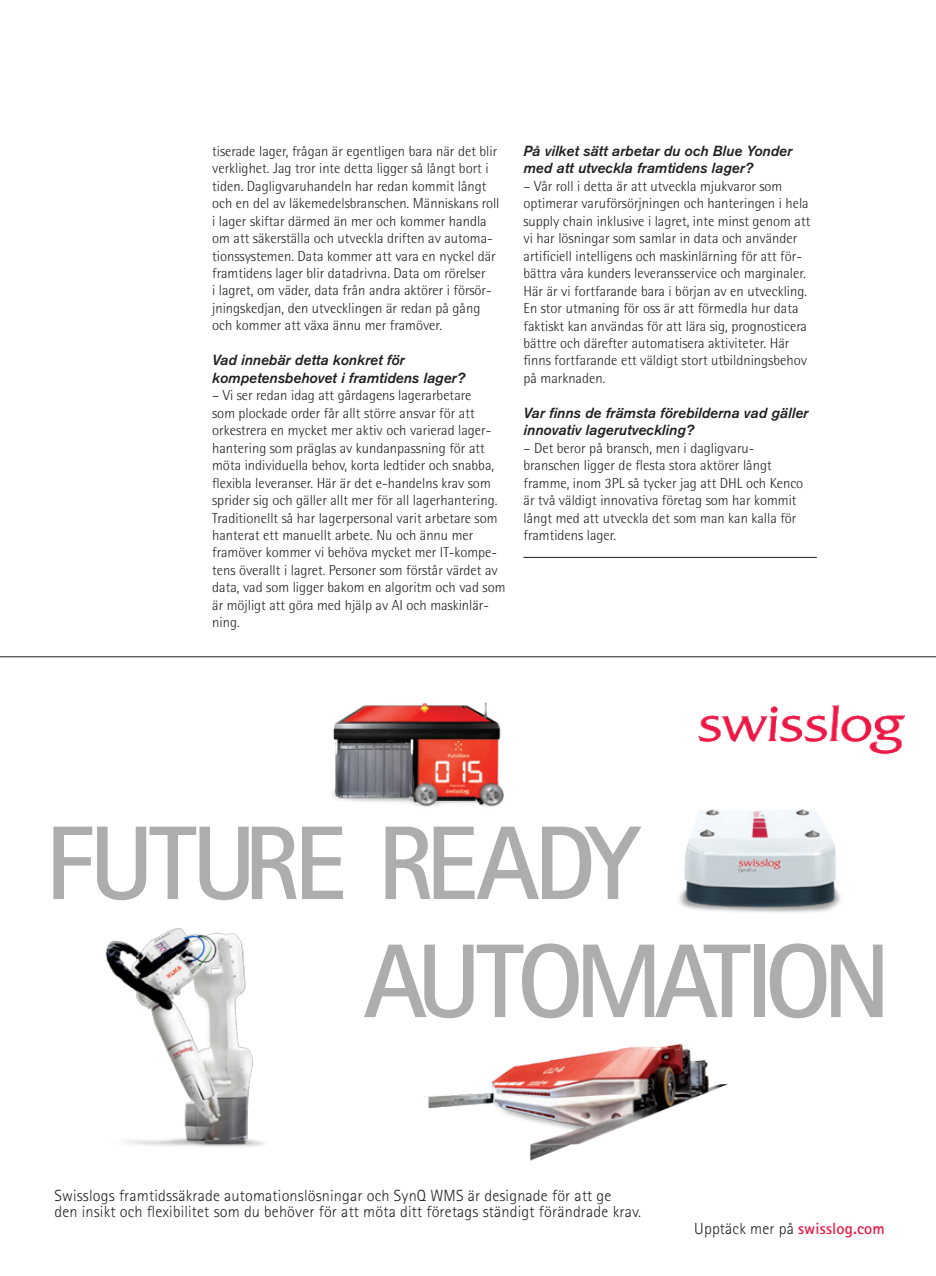
<style>
.page{position:relative;width:936px;height:1276px;background:#fff}
.page>*{position:absolute;margin:0;border:0;box-sizing:border-box;transform-origin:0 0}
.t1{font:700 105px "Rotis Sans Serif Pro";letter-spacing:-.07em;color:#acadac}
.t2{font:300 16.2px/16.2px "Rotis Sans Serif Pro";letter-spacing:.01em;color:#231f20}
.Bröd_sh1{font:300 14.55px/17.4px "Agfa Rotis Semisans";color:#231f20}
.Mellis_sh3{font:italic 14.55px/17.4px "Akzidenz Grotesk BQ Med";color:#231f20}
.s1{font-weight:700;color:#ed1845}
</style>
<div class="page">
<img style="left:424px;top:1043px;width:304px;height:118px">
<img style="left:332px;top:702px;width:172px;height:105px">
<img style="left:699px;top:704px;width:205px;height:51px">
<img style="left:678px;top:809px;width:163px;height:104px">
<img style="left:105px;top:928px;width:159px;height:219px">
<hr style="left:0;top:656px;width:935px;height:1px;background:#231f20">
<hr style="left:523px;top:557px;width:293px;height:1px;background:#231f20">
<p class="Bröd_sh1" style="left:212px;top:142px;width:289px">tiserade lager, frågan är egentligen bara när det blir verklighet. Jag tror inte detta ligger så långt bort i tiden. Dagligvaruhandeln har redan kommit långt och en del av läkemedelsbranschen. Människans roll i lager skiftar därmed än mer och kommer handla om att säkerställa och utveckla driften av automa&shy;tionssystemen. Data kommer att vara en nyckel där framtidens lager blir datadrivna. Data om rörelser<br>i lagret, om väder, data från andra aktörer i försör&shy;jningskedjan, den utvecklingen är redan på gång och kommer att växa ännu mer framöver.</p>
<p class="Mellis_sh3" style="left:212px;top:351px;width:254px">Vad innebär detta konkret för kompetensbehovet i framtidens lager?</p>
<p class="Bröd_sh1" style="left:212px;top:387px;width:295px">– Vi ser redan idag att gårdagens lagerarbetare<br>som plockade order får allt större ansvar för att orkestrera en mycket mer aktiv och varierad lager&shy;hantering som präglas av kundanpassning för att möta individuella behov, korta ledtider och snabba, flexibla leveranser. Här är det e-handelns krav som sprider sig och gäller allt mer för all lagerhantering.<br>Traditionellt så har lagerpersonal varit arbetare som hanterat ett manuellt arbete. Nu och ännu mer framöver kommer vi behöva mycket mer IT-kompe&shy;tens överallt i lagret. Personer som förstår värdet av data, vad som ligger bakom en algoritm och vad som är möjligt att göra med hjälp av AI och maskinlär&shy;ning.</p>
<p class="Mellis_sh3" style="left:523px;top:142px;width:270px">På vilket sätt arbetar du och Blue Yonder med att utveckla framtidens lager?</p>
<p class="Bröd_sh1" style="left:523px;top:177px;width:288px">– Vår roll i detta är att utveckla mjukvaror som optimerar varuförsörjningen och hanteringen i hela supply chain inklusive i lagret, inte minst genom att vi har lösningar som samlar in data och använder artificiell intelligens och maskinlärning för att för&shy;bättra våra kunders leveransservice och marginaler.</p>
<p class="Bröd_sh1" style="left:523px;top:282px;width:285px">Här är vi fortfarande bara i början av en utveckling.<br>En stor utmaning för oss är att förmedla hur data faktiskt kan användas för att lära sig, prognosticera bättre och därefter automatisera aktiviteter. Här finns fortfarande ett väldigt stort utbildningsbehov på marknaden.</p>
<p class="Mellis_sh3" style="left:523px;top:404px;width:286px">Var finns de främsta förebilderna vad gäller innovativ lagerutveckling?</p>
<p class="Bröd_sh1" style="left:523px;top:439px;width:281px">– Det beror på bransch, men i dagligvaru&shy;branschen ligger de flesta stora aktörer långt framme, inom 3PL så tycker jag att DHL och Kenco är två väldigt innovativa företag som har kommit långt med att utveckla det som man kan kalla för framtidens lager.</p>
<p class="t1" style="left:45px;top:797px;width:596px">FUTURE READY</p>
<p class="t1" style="left:363px;top:915px;width:529px">AUTOMATION</p>
<p class="t2" style="left:54px;top:1187px;width:588px">Swisslogs framtidssäkrade automationslösningar och SynQ WMS är designade för att ge<br>den insikt och flexibilitet som du behöver för att möta ditt företags ständigt förändrade krav.</p>
<p class="t2" style="left:694px;top:1220px;width:192px">Upptäck mer på <span class="s1">swisslog.com</span></p>
</div>
